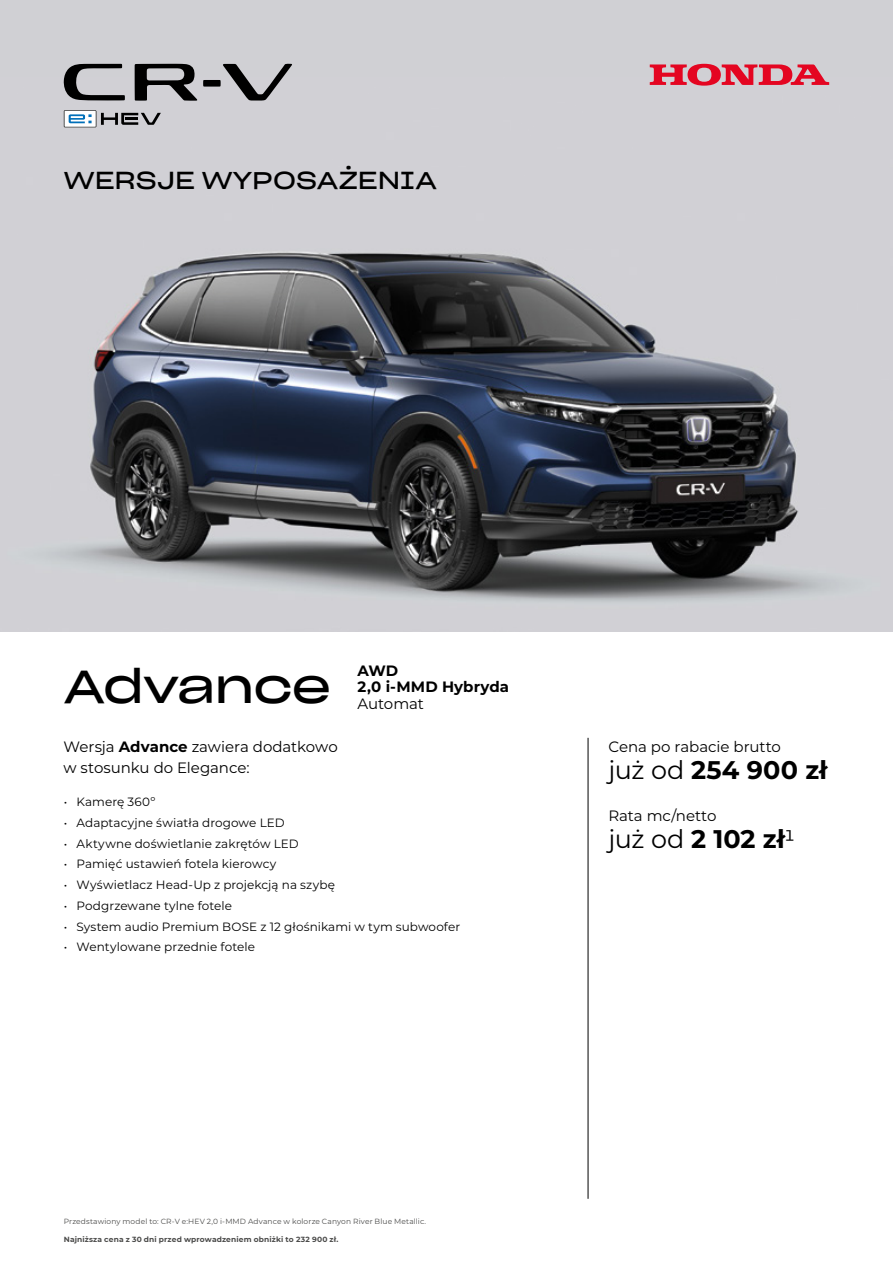
<style>
.page{position:relative;width:893px;height:1263px;background:#fff}
.page>*{position:absolute;margin:0;border:0;box-sizing:border-box;transform-origin:0 0}
.t1{font:46.05px "Sharp Grotesk Book 25";letter-spacing:-.02em;color:#000}
.t2{font:700 25.5px "Montserrat";letter-spacing:.01em;color:#000}
.t3{font:25.5px "Montserrat";color:#000}
.t4{font:24px "Sharp Grotesk Book 25";color:#000}
.t5{font:15px/21px "Montserrat";letter-spacing:-.005em;color:#000}
.t6{font:700 15px/16.5px "Montserrat";letter-spacing:.005em;color:#000}
.t7{font:12px "Montserrat";letter-spacing:.005em;color:#000}
.t8{font:7.5px "Montserrat";letter-spacing:.015em;color:#4a4a49}
.t9{font:700 7.5px "Montserrat";letter-spacing:.02em;color:#4a4a49}
.s1{font-weight:700}
.s2{font-weight:400}
</style>
<div class="page">
<div style="left:0;top:0;width:893px;height:631px;background:#d0d0d4"></div>
<img style="left:55px;top:78px;width:776px;height:524px">
<hr style="left:588px;top:738px;width:1px;height:461px;background:#000">
<svg style="left:650px;top:64px;width:179px;height:22px"></svg>
<svg style="left:64px;top:110px;width:97px;height:17px"></svg>
<svg style="left:64px;top:64px;width:61px;height:37px"></svg>
<svg style="left:203px;top:64px;width:89px;height:37px"></svg>
<svg style="left:135px;top:64px;width:62px;height:37px"></svg>
<h3 class="t4" style="left:64px;top:159px;width:375px">WERSJE WYPOSAŻENIA</h3>
<h1 class="t1" style="left:64px;top:647px;width:269px">Advance</h1>
<p class="t5" style="left:63px;top:736px;width:276px">Wersja <span class="s1">Advance</span> zawiera dodatkowo w stosunku do Elegance:</p>
<p class="t6" style="left:358px;top:661px;width:153px">AWD<br>2,0 i-MMD Hybryda</p>
<p class="t5" style="left:358px;top:692px;width:68px">Automat</p>
<p class="t7" style="left:64px;top:794px;width:93px">• Kamerę 360º</p>
<p class="t7" style="left:64px;top:814px;width:222px">• Adaptacyjne światła drogowe LED</p>
<p class="t7" style="left:64px;top:835px;width:236px">• Aktywne doświetlanie zakrętów LED</p>
<p class="t7" style="left:64px;top:856px;width:214px">• Pamięć ustawień fotela kierowcy</p>
<p class="t7" style="left:64px;top:877px;width:273px">• Wyświetlacz Head-Up z projekcją na szybę</p>
<p class="t7" style="left:64px;top:897px;width:170px">• Podgrzewane tylne fotele</p>
<p class="t7" style="left:64px;top:918px;width:398px">• System audio Premium BOSE z 12 głośnikami w tym subwoofer</p>
<p class="t7" style="left:64px;top:939px;width:193px">• Wentylowane przednie fotele</p>
<p class="t5" style="left:608px;top:736px;width:174px">Cena po rabacie brutto</p>
<h2 class="t2" style="left:608px;top:752px;width:221px"><span class="s2">już od</span> 254 900 zł</h2>
<p class="t5" style="left:608px;top:805px;width:110px">Rata mc/netto</p>
<h2 class="t3" style="left:608px;top:822px;width:188px">już od <span class="s1">2 102 zł</span>1</h2>
<p class="t8" style="left:64px;top:1216px;width:364px">Przedstawiony model to: CR-V e:HEV 2,0 i-MMD Advance w kolorze Canyon River Blue Metallic.</p>
<p class="t9" style="left:64px;top:1234px;width:276px">Najniższa cena z 30 dni przed wprowadzeniem obniżki to 232 900 zł.</p>
</div>
